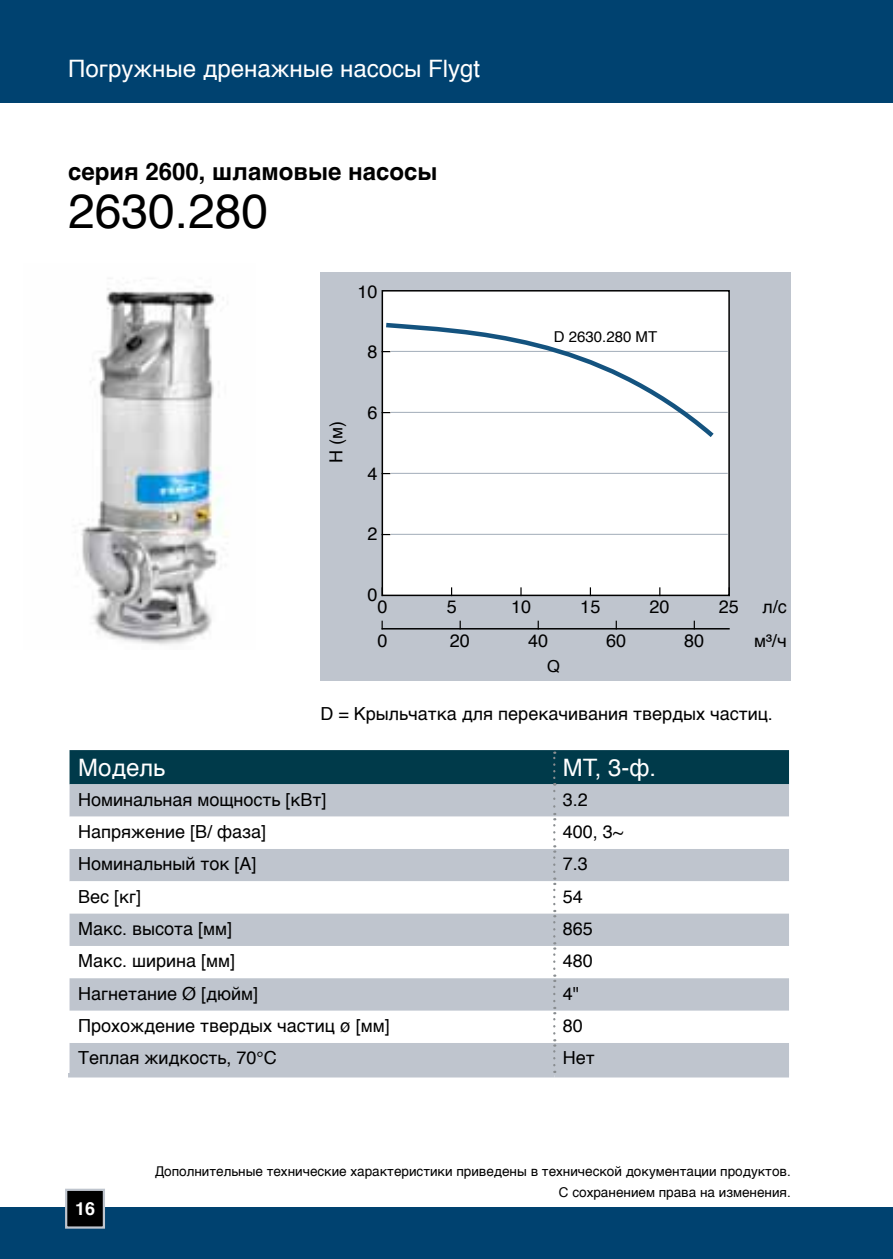
<style>
.page{position:relative;width:893px;height:1259px;background:#fff}
.page>*{position:absolute;margin:0;border:0;box-sizing:border-box;transform-origin:0 0}
.t1{font:48px "Helvetica";color:#000}
.t2{font:24px "Helvetica";color:#fff}
.t3{font:700 24px "Helvetica";color:#000}
.t4{font:18px/33.6px "Helvetica";color:#000;text-align:center}
.t5{font:700 18px "Helvetica";color:#fff}
.t6{font:16.5px "Helvetica";color:#000}
.t7{font:15px "Helvetica";color:#000}
.t8{font:13.5px "Helvetica";color:#000}
</style>
<div class="page">
<img style="left:81px;top:288px;width:146px;height:357px">
<div style="left:320px;top:272px;width:471px;height:408px;background:#bfc5ce"></div>
<div style="left:382px;top:291px;width:347px;height:304px;background:#fff"></div>
<div style="left:382px;top:290px;width:348px;height:306px;border:2px solid #000"></div>
<hr style="left:391px;top:351px;width:337px;height:1px;background:#a2adb9">
<hr style="left:391px;top:412px;width:337px;height:1px;background:#a2adb9">
<hr style="left:391px;top:473px;width:337px;height:1px;background:#a2adb9">
<hr style="left:391px;top:534px;width:337px;height:1px;background:#a2adb9">
<hr style="left:382px;top:628px;width:348px;height:1px;background:#000">
<svg style="left:520px;top:587px;width:2px;height:9px"></svg>
<svg style="left:381px;top:320px;width:337px;height:122px"></svg>
<div style="left:0;top:1208px;width:893px;height:51px;background:#004270"></div>
<div style="left:0;top:0;width:893px;height:102px;background:#004270"></div>
<svg style="left:64px;top:1188px;width:42px;height:41px;background:#2f3236"></svg>
<div style="left:70px;top:806px;width:719px;height:267px;background:#bfc5ce"></div>
<svg style="left:70px;top:816px;width:719px;height:227px"></svg>
<svg style="left:70px;top:913px;width:719px;height:97px;fill:#bfc5ce"></svg>
<svg style="left:70px;top:750px;width:719px;height:56px;background:#4b707e"></svg>
<svg style="left:553px;top:813px;width:2px;height:26px"></svg>
<svg style="left:553px;top:845px;width:2px;height:59px"></svg>
<svg style="left:553px;top:910px;width:2px;height:26px"></svg>
<svg style="left:553px;top:942px;width:2px;height:59px"></svg>
<svg style="left:553px;top:1007px;width:2px;height:26px"></svg>
<hr style="left:68px;top:1073px;width:486px;height:4px;background:#bfc5ce">
<svg style="left:553px;top:1039px;width:2px;height:34px"></svg>
<hr style="left:554px;top:1073px;width:235px;height:4px;background:#bfc5ce">
<h2 class="t2" style="left:68px;top:50px;width:414px">Погружные дренажные насосы Flygt</h2>
<h2 class="t3" style="left:68px;top:152px;width:371px">серия 2600, шламовые насосы</h2>
<h1 class="t1" style="left:68px;top:174px;width:202px">2630.280</h1>
<p class="t4" style="left:357px;top:275px;width:22px">10</p>
<p class="t4" style="left:320px;top:463px;width:43px;rotate:-90deg">H (м)</p>
<p class="t4" style="left:367px;top:336px;width:12px">8</p>
<p class="t4" style="left:367px;top:396px;width:12px">6</p>
<p class="t4" style="left:367px;top:457px;width:12px">4</p>
<p class="t4" style="left:367px;top:518px;width:12px">2</p>
<p class="t7" style="left:554px;top:325px;width:105px">D 2630.280 MT</p>
<p class="t4" style="left:367px;top:578px;width:12px">0</p>
<p class="t4" style="left:377px;top:591px;width:12px">0</p>
<p class="t4" style="left:447px;top:591px;width:12px">5</p>
<p class="t4" style="left:511px;top:591px;width:22px">10</p>
<p class="t4" style="left:580px;top:591px;width:22px">15</p>
<p class="t4" style="left:650px;top:591px;width:22px">20</p>
<p class="t4" style="left:719px;top:591px;width:22px">25</p>
<p class="t4" style="left:377px;top:624px;width:12px">0</p>
<p class="t4" style="left:450px;top:624px;width:22px">20</p>
<p class="t4" style="left:528px;top:624px;width:22px">40</p>
<p class="t4" style="left:606px;top:624px;width:22px">60</p>
<p class="t4" style="left:684px;top:624px;width:22px">80</p>
<p class="t6" style="left:547px;top:654px;width:14px">Q</p>
<p class="t4" style="left:754px;top:591px;width:34px">л/с м³/ч</p>
<p class="t4" style="left:320px;top:697px;width:454px">D = Крыльчатка для перекачивания твердых частиц.</p>
<h2 class="t2" style="left:78px;top:749px;width:89px">Модель</h2>
<h2 class="t2" style="left:563px;top:749px;width:95px">MT, 3-ф.</h2>
<p class="t4" style="left:78px;top:783px;width:250px">Номинальная мощность [кВт]</p>
<p class="t4" style="left:563px;top:783px;width:27px">3.2</p>
<p class="t4" style="left:78px;top:815px;width:190px">Напряжение [В/ фаза]</p>
<p class="t4" style="left:563px;top:815px;width:62px">400, 3~</p>
<p class="t4" style="left:78px;top:848px;width:180px">Номинальный ток [A]</p>
<p class="t4" style="left:563px;top:848px;width:27px">7.3</p>
<p class="t4" style="left:78px;top:880px;width:65px">Вес [кг]</p>
<p class="t4" style="left:563px;top:880px;width:22px">54</p>
<p class="t4" style="left:78px;top:912px;width:156px">Макс. высота [мм]</p>
<p class="t4" style="left:563px;top:912px;width:32px">865</p>
<p class="t4" style="left:78px;top:944px;width:159px">Макс. ширина [мм]</p>
<p class="t4" style="left:563px;top:944px;width:32px">480</p>
<p class="t4" style="left:78px;top:977px;width:182px">Нагнетание Ø [дюйм]</p>
<p class="t4" style="left:563px;top:977px;width:18px">4"</p>
<p class="t4" style="left:78px;top:1009px;width:313px">Прохождение твердых частиц ø [мм]</p>
<p class="t4" style="left:563px;top:1009px;width:22px">80</p>
<p class="t4" style="left:78px;top:1041px;width:200px">Теплая жидкость, 70°C</p>
<p class="t4" style="left:563px;top:1041px;width:34px">Нет</p>
<p class="t8" style="left:155px;top:1160px;width:637px">Дополнительные технические характеристики приведены в технической документации продуктов.</p>
<p class="t5" style="left:75px;top:1194px;width:22px">16</p>
<p class="t8" style="left:559px;top:1181px;width:233px">С сохранением права на изменения.</p>
</div>
